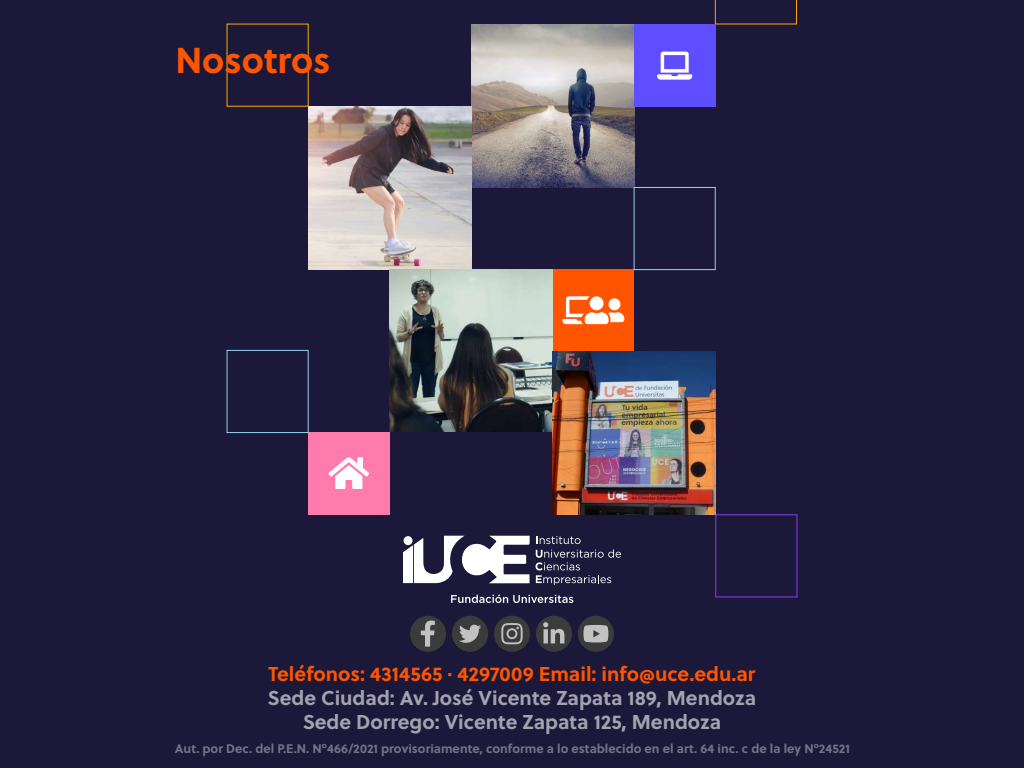
<style>
.page{position:relative;width:1024px;height:768px;background:#1b1839}
.page>*{position:absolute;margin:0;border:0;box-sizing:border-box;transform-origin:0 0}
.t1{font:700 36px "Soleil";color:#f50}
.t2{font:700 20px/24px "Soleil";color:rgb(255 255 255/.6);text-align:center}
.t3{font:700 20px "Soleil";color:#f50}
.t4{font:700 12.5px "Soleil";color:rgb(255 255 255/.4)}
</style>
<div class="page">
<img style="left:471px;top:25px;width:163px;height:162px">
<img style="left:308px;top:106px;width:163px;height:163px">
<div style="left:553px;top:269px;width:81px;height:82px;background:#f50"></div>
<div style="left:715px;top:514px;width:82px;height:83px;border:1px solid #8340ec"></div>
<div style="left:308px;top:432px;width:81px;height:82px;background:#ff7bac"></div>
<svg style="left:715px;top:0;width:82px;height:24px"></svg>
<div style="left:634px;top:25px;width:81px;height:82px;background:#5f4eff"></div>
<div style="left:634px;top:187px;width:82px;height:83px;border:1px solid #92d5e9"></div>
<div style="left:227px;top:350px;width:82px;height:83px;border:1px solid #92d5e9"></div>
<img style="left:390px;top:269px;width:163px;height:163px">
<svg style="left:562px;top:296px;width:62px;height:28px"></svg>
<svg style="left:657px;top:52px;width:35px;height:28px"></svg>
<svg style="left:328px;top:457px;width:41px;height:32px"></svg>
<div style="left:452px;top:616px;width:36px;height:36px;background:#3b3b3b;border-radius:50%"></div>
<div style="left:410px;top:616px;width:36px;height:36px;background:#3b3b3b;border-radius:50%"></div>
<div style="left:494px;top:616px;width:36px;height:36px;background:#3b3b3b;border-radius:50%"></div>
<div style="left:536px;top:616px;width:36px;height:36px;background:#3b3b3b;border-radius:50%"></div>
<div style="left:578px;top:616px;width:36px;height:36px;background:#3b3b3b;border-radius:50%"></div>
<svg style="left:501px;top:623px;width:22px;height:21px"></svg>
<svg style="left:459px;top:625px;width:22px;height:18px"></svg>
<svg style="left:543px;top:622px;width:21px;height:21px"></svg>
<svg style="left:583px;top:625px;width:25px;height:17px"></svg>
<svg style="left:421px;top:621px;width:14px;height:26px"></svg>
<img style="left:552px;top:352px;width:164px;height:162px">
<svg style="left:536px;top:536px;width:85px;height:49px"></svg>
<svg style="left:403px;top:536px;width:127px;height:47px"></svg>
<div style="left:404px;top:536px;width:9px;height:9px;background:#fff;border-radius:50%"></div>
<svg style="left:451px;top:594px;width:122px;height:9px"></svg>
<h1 class="t1" style="left:175px;top:32px;width:157px">Nosotros</h1>
<h2 class="t3" style="left:269px;top:658px;width:488px">Teléfonos: 4314565 · 4297009 Email: info@uce.edu.ar</h2>
<h2 class="t2" style="left:268px;top:685px;width:490px">Sede Ciudad: Av. José Vicente Zapata 189, Mendoza<br>Sede Dorrego: Vicente Zapata 125, Mendoza</h2>
<p class="t4" style="left:175px;top:739px;width:677px">Aut. por Dec. del P.E.N. Nº466/2021 provisoriamente, conforme a lo establecido en el art. 64 inc. c de la ley Nº24521</p>
</div>
